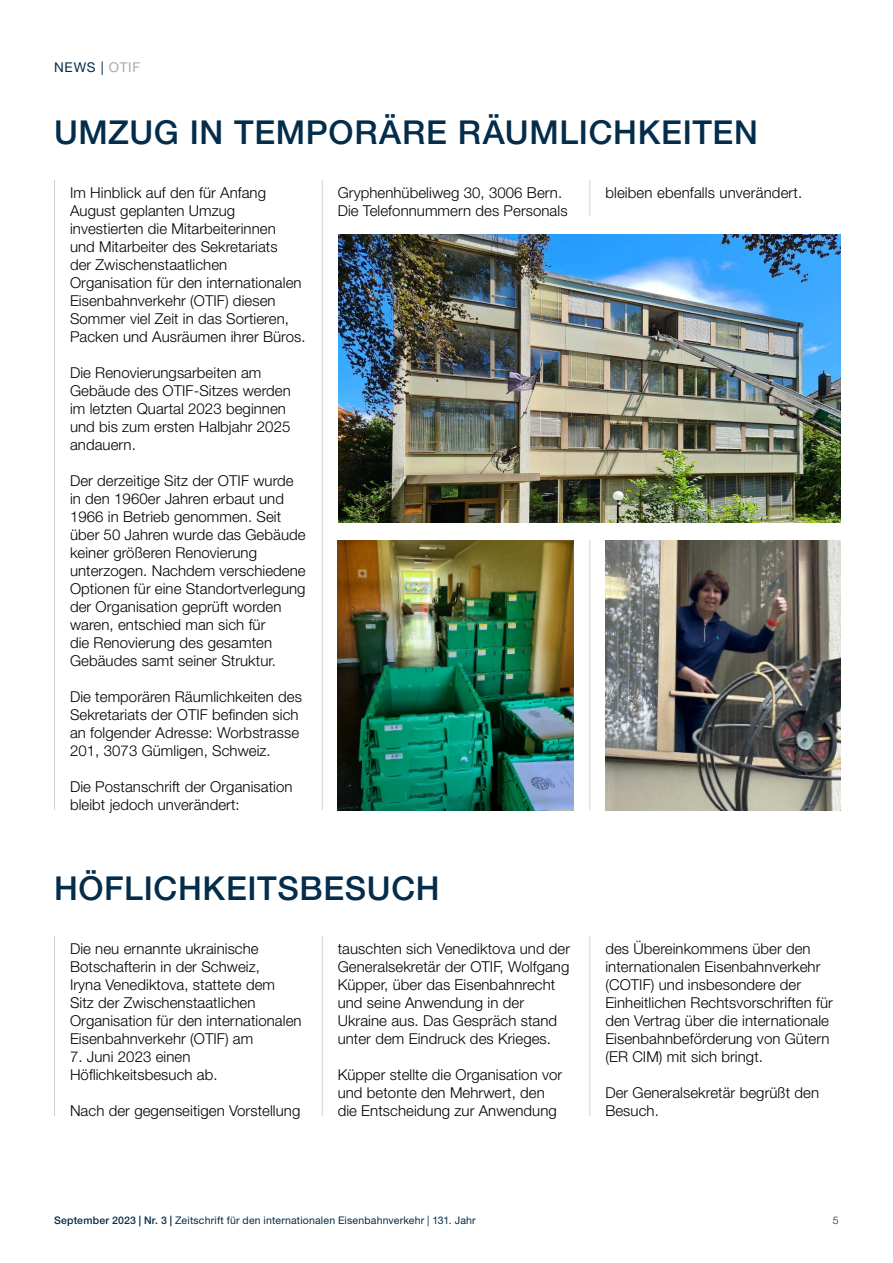
<style>
.page{position:relative;width:893px;height:1263px;background:#fff}
.page>*{position:absolute;margin:0;border:0;box-sizing:border-box;transform-origin:0 0}
.t1{font:500 33px "Helvetica Neue LT Std";letter-spacing:.02em;color:#042c4b}
.t2{font:300 15px/18px "Helvetica Neue LT Std";letter-spacing:.005em;color:#000}
.t3{font:13.5px "Helvetica Neue LT Std";letter-spacing:.055em;color:#052c49}
.t4{font:10.5px "Helvetica Neue LT Std";letter-spacing:.02em;color:#052c49}
.t5{font:300 10.5px "Helvetica Neue LT Std";color:#052c49}
.s1{color:#a7a9ac}
.s2{font-weight:500}
</style>
<div class="page">
<hr style="left:589px;top:936px;width:1px;height:180px;background:#d1d3d4">
<hr style="left:589px;top:540px;width:1px;height:270px;background:#d1d3d4">
<hr style="left:589px;top:180px;width:1px;height:36px;background:#d1d3d4">
<hr style="left:54px;top:936px;width:1px;height:180px;background:#d1d3d4">
<hr style="left:322px;top:936px;width:1px;height:180px;background:#d1d3d4">
<hr style="left:54px;top:180px;width:1px;height:630px;background:#d1d3d4">
<hr style="left:322px;top:180px;width:1px;height:630px;background:#d1d3d4">
<img style="left:339px;top:234px;width:502px;height:288px">
<img style="left:605px;top:540px;width:236px;height:270px">
<img style="left:338px;top:540px;width:235px;height:270px">
<p class="t3" style="left:54px;top:59px;width:88px">NEWS | <span class="s1">OTIF</span></p>
<h1 class="t1" style="left:54px;top:113px;width:705px">UMZUG IN TEMPORÄRE RÄUMLICHKEITEN</h1>
<p class="t2" style="left:70px;top:183px;width:237px">Im Hinblick auf den für Anfang<br>August geplanten Umzug investierten die Mitarbeiterinnen<br>und Mitarbeiter des Sekretariats<br>der Zwischenstaatlichen<br>Organisation für den internationalen<br>Eisenbahnverkehr (OTIF) diesen<br>Sommer viel Zeit in das Sortieren,<br>Packen und Ausräumen ihrer Büros.</p>
<p class="t2" style="left:70px;top:363px;width:222px">Die Renovierungsarbeiten am<br>Gebäude des OTIF-Sitzes werden im letzten Quartal 2023 beginnen und bis zum ersten Halbjahr 2025 andauern.</p>
<p class="t2" style="left:70px;top:471px;width:237px">Der derzeitige Sitz der OTIF wurde in den 1960er Jahren erbaut und<br>1966 in Betrieb genommen. Seit über 50 Jahren wurde das Gebäude keiner größeren Renovierung unterzogen. Nachdem verschiedene<br>Optionen für eine Standortverlegung der Organisation geprüft worden waren, entschied man sich für<br>die Renovierung des gesamten<br>Gebäudes samt seiner Struktur.</p>
<p class="t2" style="left:70px;top:687px;width:233px">Die temporären Räumlichkeiten des Sekretariats der OTIF befinden sich an folgender Adresse: Worbstrasse 201, 3073 Gümligen, Schweiz.</p>
<p class="t2" style="left:70px;top:777px;width:224px">Die Postanschrift der Organisation bleibt jedoch unverändert:</p>
<p class="t2" style="left:338px;top:183px;width:231px">Gryphenhübeliweg 30, 3006 Bern.<br>Die Telefonnummern des Personals</p>
<p class="t2" style="left:605px;top:183px;width:198px">bleiben ebenfalls unverändert.</p>
<h1 class="t1" style="left:54px;top:869px;width:387px">HÖFLICHKEITSBESUCH</h1>
<p class="t2" style="left:70px;top:939px;width:233px">Die neu ernannte ukrainische<br>Botschafterin in der Schweiz,<br>Iryna Venediktova, stattete dem<br>Sitz der Zwischenstaatlichen<br>Organisation für den internationalen<br>Eisenbahnverkehr (OTIF) am</p>
<p class="t2" style="left:70px;top:1047px;width:149px">7. Juni 2023 einen<br>Höflichkeitsbesuch ab.</p>
<p class="t2" style="left:70px;top:1101px;width:232px">Nach der gegenseitigen Vorstellung</p>
<p class="t2" style="left:338px;top:939px;width:234px">tauschten sich Venediktova und der<br>Generalsekretär der OTIF, Wolfgang<br>Küpper, über das Eisenbahnrecht und seine Anwendung in der<br>Ukraine aus. Das Gespräch stand unter dem Eindruck des Krieges.</p>
<p class="t2" style="left:338px;top:1065px;width:226px">Küpper stellte die Organisation vor und betonte den Mehrwert, den die Entscheidung zur Anwendung</p>
<p class="t2" style="left:605px;top:939px;width:229px">des Übereinkommens über den internationalen Eisenbahnverkehr (COTIF) und insbesondere der<br>Einheitlichen Rechtsvorschriften für den Vertrag über die internationale<br>Eisenbahnbeförderung von Gütern (ER CIM) mit sich bringt.</p>
<p class="t2" style="left:605px;top:1083px;width:215px">Der Generalsekretär begrüßt den<br>Besuch.</p>
<p class="t4" style="left:54px;top:1214px;width:423px"><span class="s2">September 2023 | Nr. 3 |</span> Zeitschrift für den internationalen Eisenbahnverkehr | 131. Jahr</p>
<p class="t5" style="left:833px;top:1214px;width:7px">5</p>
</div>
